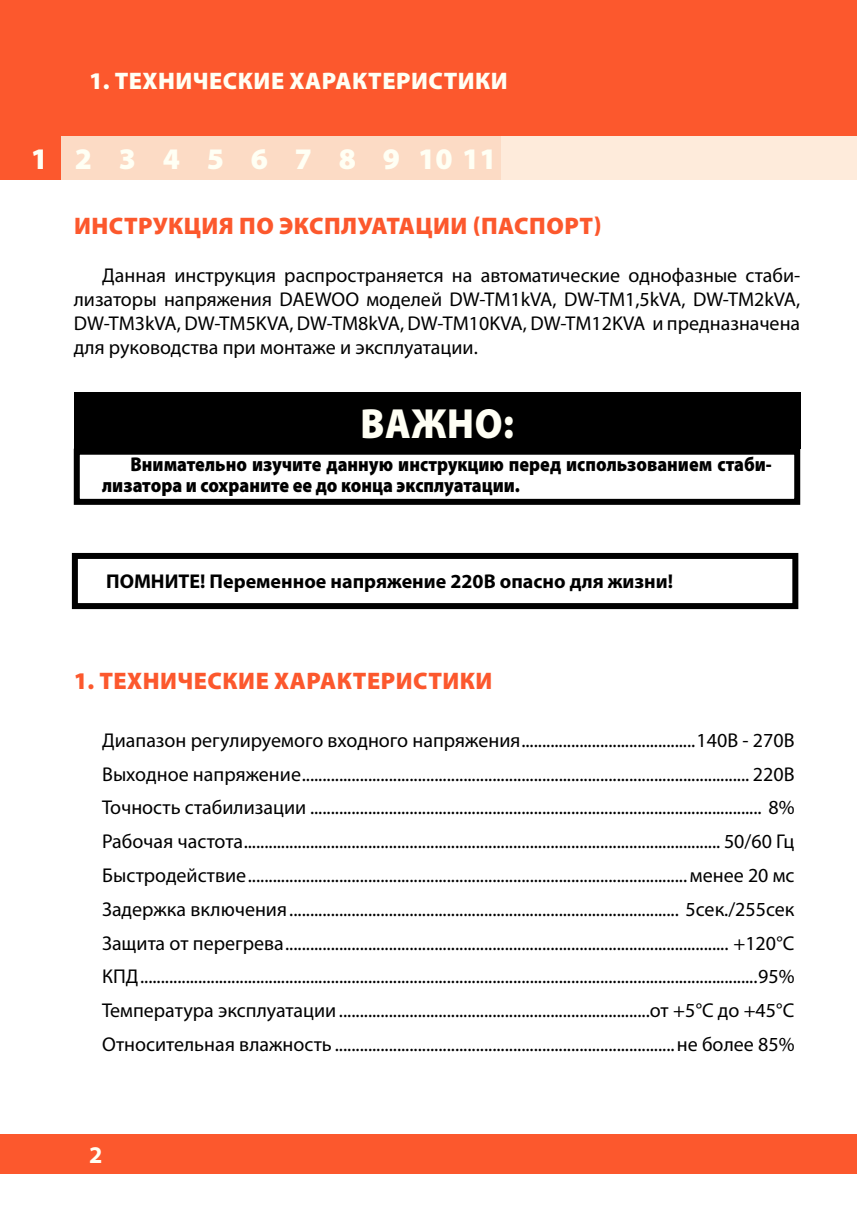
<style>
.page{position:relative;width:857px;height:1225px;background:#fff}
.page>*{position:absolute;margin:0;border:0;box-sizing:border-box;transform-origin:0 0}
.t1{font:900 42.4px "Myriad Pro";letter-spacing:.02em;color:#fffff4;scale:.9 1}
.t2{font:900 30px "Myriad Pro";letter-spacing:.89em;color:#fffff4}
.t3{font:900 24px "Myriad Pro";letter-spacing:.02em;color:#fc582d}
.t4{font:900 24px "Myriad Pro";letter-spacing:.02em;color:#fffff4}
.t5{font:700 24px "Myriad Pro";color:#fffff4}
.t6{font:20px/33.8px "Myriad Pro";color:#000;text-align:justify}
.t7{font:900 20px/21.2px "Myriad Pro";color:#000;scale:.9 1}
.t8{font:700 20px "Myriad Pro";color:#000}
</style>
<div class="page">
<div style="left:0;top:0;width:856px;height:136px;background:#fc582d"></div>
<div style="left:0;top:1134px;width:856px;height:40px;background:#fc582d"></div>
<div style="left:365px;top:136px;width:491px;height:44px;background:#feebdb"></div>
<div style="left:0;top:136px;width:61px;height:44px;background:#fc582d"></div>
<div style="left:61px;top:136px;width:49px;height:44px;background:#fcdbc5"></div>
<div style="left:110px;top:136px;width:43px;height:44px;background:#fcdbc5"></div>
<div style="left:149px;top:136px;width:44px;height:44px;background:#fcdbc5"></div>
<div style="left:193px;top:136px;width:44px;height:44px;background:#fcdbc5"></div>
<div style="left:237px;top:136px;width:44px;height:44px;background:#fcdbc5"></div>
<div style="left:281px;top:136px;width:44px;height:44px;background:#fcdbc5"></div>
<div style="left:325px;top:136px;width:44px;height:44px;background:#fcdbc5"></div>
<div style="left:369px;top:136px;width:44px;height:44px;background:#fcdbc5"></div>
<div style="left:413px;top:136px;width:44px;height:44px;background:#fcdbc5"></div>
<div style="left:457px;top:136px;width:44px;height:44px;background:#fcdbc5"></div>
<div style="left:74px;top:449px;width:725px;height:56px;border:6px solid #000"></div>
<div style="left:74px;top:393px;width:725px;height:56px;background:#000"></div>
<div style="left:72px;top:553px;width:725px;height:56px;border:6px solid #000"></div>
<p class="t4" style="left:89px;top:69px;width:420px">1. ТЕХНИЧЕСКИЕ ХАРАКТЕРИСТИКИ</p>
<h2 class="t2" style="left:31px;top:144px;width:467px">1234567891011</h2>
<p class="t3" style="left:74px;top:213px;width:529px">ИНСТРУКЦИЯ ПО ЭКСПЛУАТАЦИИ (ПАСПОРТ)</p>
<p class="t6" style="left:74px;top:265px;width:727px;line-height:24px;text-indent:28px">Данная инструкция распространяется на автоматические однофазные стаби&shy;лизаторы напряжения DAEWOO моделей DW-TM1kVA, DW-TM1,5kVA, DW-TM2kVA, DW-TM3kVA, DW-TM5KVA, DW-TM8kVA, DW-TM10KVA, DW-TM12KVA и предназначена для руководства при монтаже и эксплуатации.</p>
<h1 class="t1" style="left:360px;top:402px;width:172px">ВАЖНО:</h1>
<p class="t7" style="left:102px;top:454px;width:745px;text-indent:28px">Внимательно изучите данную инструкцию перед использованием стаби&shy;лизатора и сохраните ее до конца эксплуатации.</p>
<p class="t8" style="left:106px;top:574px;width:568px">ПОМНИТЕ! Переменное напряжение 220В опасно для жизни!</p>
<p class="t3" style="left:74px;top:669px;width:420px">1. ТЕХНИЧЕСКИЕ ХАРАКТЕРИСТИКИ</p>
<p class="t6" style="left:102px;top:725px;width:693px">Диапазон регулируемого входного напряжения ..........................................140В - 270В Выходное напряжение ............................................................................................................ 220В Точность стабилизации ............................................................................................................. 8% Рабочая частота ................................................................................................................... 50/60 Гц Быстродействие ..........................................................................................................менее 20 мс Задержка включения .............................................................................................. 5сек./255сек Защита от перегрева ........................................................................................................... +120°С КПД .....................................................................................................................................................95% Температура эксплуатации ...........................................................................от +5°С до +45°С Относительная влажность ..................................................................................не более 85%</p>
<p class="t5" style="left:89px;top:1146px;width:15px">2</p>
</div>
